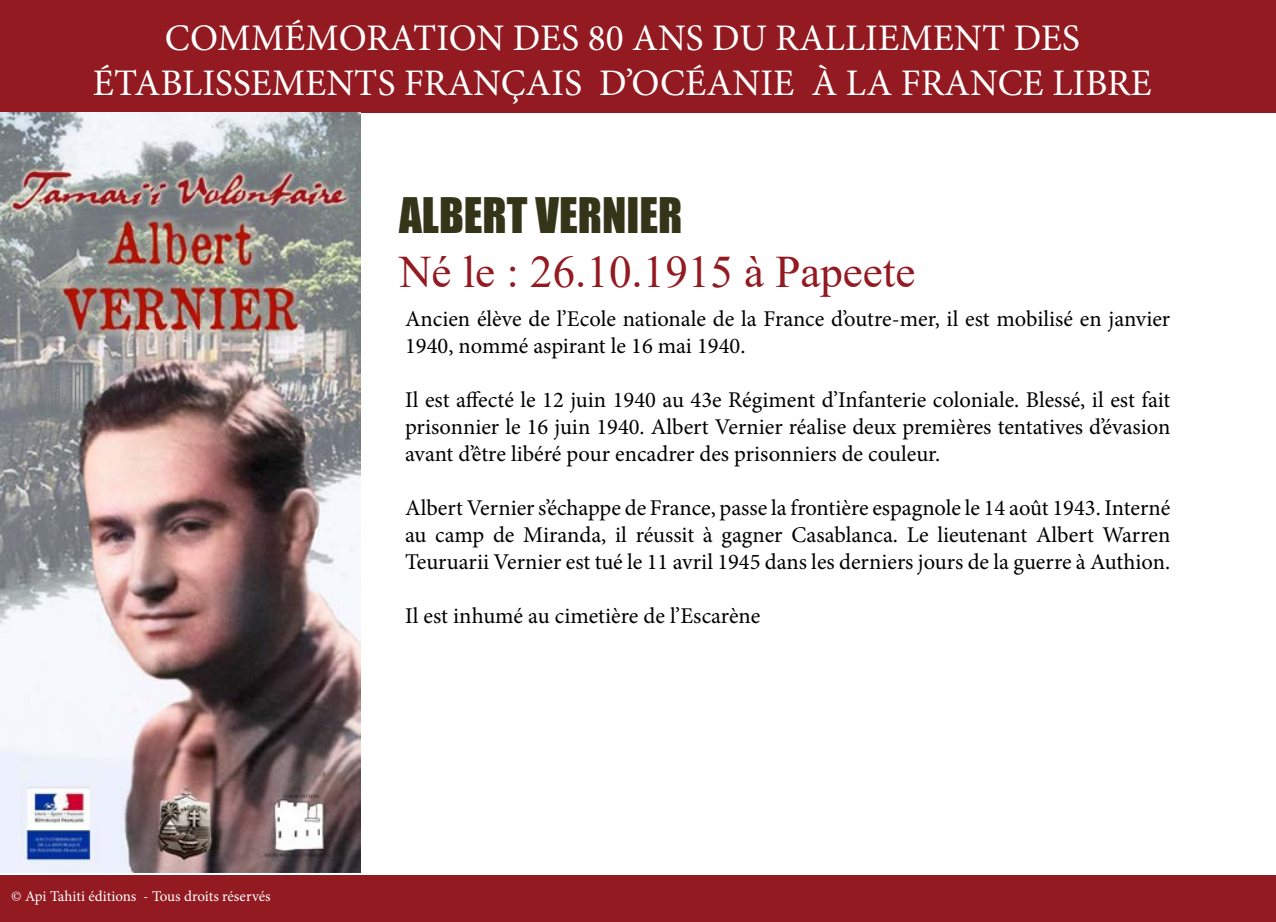
<style>
.page{position:relative;width:1276px;height:922px;background:#fff}
.page>*{position:absolute;margin:0;border:0;box-sizing:border-box;transform-origin:0 0}
.t1{font:45px "Times New Roman";color:#931a21}
.t2{font:45px "Impact";color:#343419}
.t3{font:37.5px/45px "Minion Pro";color:#fff;text-align:center}
.t4{font:22.5px/27px "Minion Pro";color:#000;text-align:justify}
.t5{font:15px "Minion Pro";letter-spacing:-.005em;color:#fff}
</style>
<div class="page">
<div style="left:0;top:0;width:1276px;height:112px;background:#931a21"></div>
<div style="left:0;top:874px;width:1276px;height:47px;background:#931a21"></div>
<img style="left:0;top:113px;width:360px;height:758px">
<h2 class="t3" style="left:93px;top:15px;width:1060px">COMMÉMORATION DES 80 ANS DU RALLIEMENT DES<br>ÉTABLISSEMENTS FRANÇAIS D’OCÉANIE À LA FRANCE LIBRE</h2>
<p class="t5" style="left:11px;top:885px;width:261px">© Api Tahiti éditions - Tous droits réservés</p>
<h1 class="t2" style="left:399px;top:180px;width:285px">ALBERT VERNIER</h1>
<h1 class="t1" style="left:399px;top:240px;width:518px">Né le : 26.10.1915 à Papeete</h1>
<p class="t4" style="left:405px;top:305px;width:766px">Ancien élève de l’Ecole nationale de la France d’outre-mer, il est mobilisé en janvier<br>1940, nommé aspirant le 16 mai 1940.</p>
<p class="t4" style="left:405px;top:386px;width:767px">Il est affecté le 12 juin 1940 au 43e Régiment d’Infanterie coloniale. Blessé, il est fait prisonnier le 16 juin 1940. Albert Vernier réalise deux premières tentatives d’évasion avant d’être libéré pour encadrer des prisonniers de couleur.</p>
<p class="t4" style="left:405px;top:494px;width:766px">Albert Vernier s’échappe de France, passe la frontière espagnole le 14 août 1943. Interné au camp de Miranda, il réussit à gagner Casablanca. Le lieutenant Albert Warren Teuruarii Vernier est tué le 11 avril 1945 dans les derniers jours de la guerre à Authion.</p>
<p class="t4" style="left:405px;top:602px;width:357px">Il est inhumé au cimetière de l’Escarène</p>
</div>
